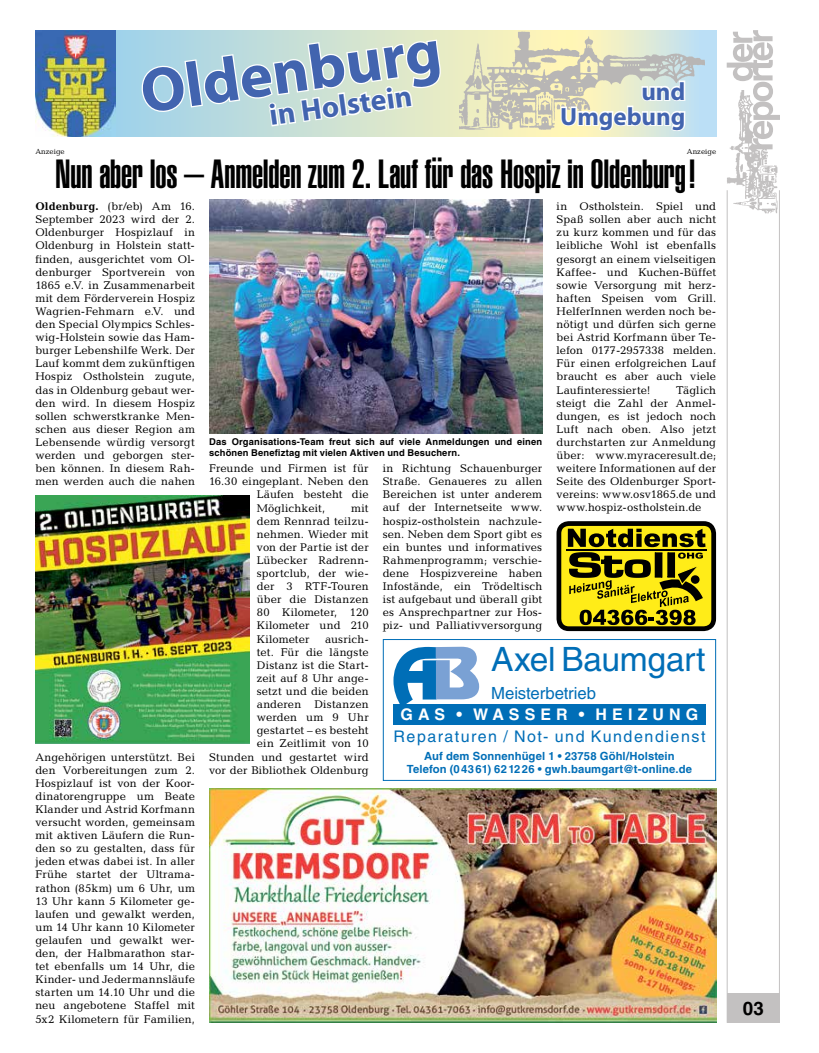
<style>
.page{position:relative;width:819px;height:1053px;background:#fff}
.page>*{position:absolute;margin:0;border:0;box-sizing:border-box;transform-origin:0 0}
.t1{font:700 62.5px "Myriad Pro";color:#4264af}
.t2{font:40px "Helvetica LT Std Ultra Comp";letter-spacing:-.005em;color:#000}
.t3{font:33.5px "Helvetica LT Std";letter-spacing:-.01em;color:#006eb7}
.t4{font:700 30px "Myriad Pro";color:#4264af}
.t5{font:700 25px/25px "Myriad Pro";color:#4264af;text-align:right}
.t6{font:700 18.75px "Helvetica LT Std";color:#000}
.t7{font:16.75px "Helvetica LT Std";letter-spacing:-.005em;color:#006eb7}
.t8{font:16px/21.8px "Helvetica LT Std";letter-spacing:.095em;color:#006eb7;text-align:center}
.t9{font:11.25px/13.1px "Candida Std";letter-spacing:.01em;color:#000;text-align:justify}
.t10{font:700 11.25px/12.5px "Helvetica LT Std";letter-spacing:.01em;color:#006eb7;text-align:center}
.t11{font:700 9.38px/11.2px "Helvetica LT Std";letter-spacing:.015em;color:#000}
.t12{font:7.5px "Candida Std";color:#000}
.s1{font-weight:700}
.s2{font-weight:700;color:#fff}
</style>
<div class="page">
<div style="left:726px;top:993px;width:53px;height:29px;background:#c3c1c1"></div>
<hr style="left:778px;top:190px;width:1px;height:832px;background:#c3c1c1">
<hr style="left:726px;top:190px;width:1px;height:832px;background:#c3c1c1">
<img style="left:726px;top:149px;width:52px;height:65px">
<svg style="left:726px;top:30px;width:54px;height:119px"></svg>
<div style="left:383px;top:639px;width:333px;height:141px;border:1px solid #006eb7"></div>
<svg style="left:393px;top:646px;width:86px;height:58px"></svg>
<div style="left:393px;top:704px;width:312px;height:20px;background:#006eb7"></div>
<div style="left:559px;top:523px;width:154px;height:105px;background:#ffec18;border-radius:10px"></div>
<div style="left:556px;top:521px;width:160px;height:110px;border:5px solid #000;border-radius:10px"></div>
<svg style="left:567px;top:528px;width:138px;height:97px"></svg>
<hr style="left:566px;top:549px;width:140px;height:1px;background:#000">
<img style="left:209px;top:788px;width:507px;height:234px">
<svg style="left:115px;top:30px;width:601px;height:106px;background:#c0dddb"></svg>
<img style="left:35px;top:30px;width:80px;height:106px">
<svg style="left:141px;top:38px;width:302px;height:90px"></svg>
<img style="left:459px;top:30px;width:245px;height:103px">
<svg style="left:559px;top:65px;width:128px;height:71px"></svg>
<img style="left:209px;top:200px;width:333px;height:234px">
<img style="left:35px;top:495px;width:215px;height:248px">
<p class="t1" style="left:136px;top:57px;width:304px;rotate:-8deg">Oldenburg</p>
<p class="t4" style="left:267px;top:99px;width:145px;rotate:-8deg">in Holstein</p>
<p class="t5" style="left:560px;top:79px;width:127px">und<br>Umgebung</p>
<p class="t2" style="left:55px;top:151px;width:642px">Nun aber los – Anmelden zum 2. Lauf für das Hospiz in Oldenburg!</p>
<p class="t12" style="left:35px;top:147px;width:31px">Anzeige</p>
<p class="t12" style="left:686px;top:147px;width:31px">Anzeige</p>
<p class="t9" style="left:35px;top:200px;width:161px"><span class="s1">Oldenburg.</span> (br/eb) Am 16.<br>September 2023 wird der 2.<br>Oldenburger Hospizlauf in Oldenburg in Holstein statt&shy;finden, ausgerichtet vom Ol&shy;denburger Sportverein von 1865 e.V. in Zusammenarbeit mit dem Förderverein Hospiz Wagrien-Fehmarn e.V. und den Special Olympics Schles&shy;wig-Holstein sowie das Ham&shy;burger Lebenshilfe Werk. Der Lauf kommt dem zukünftigen Hospiz Ostholstein zugute, das in Oldenburg gebaut wer&shy;den wird. In diesem Hospiz sollen schwerstkranke Men&shy;schen aus dieser Region am Lebensende würdig versorgt werden und geborgen ster&shy;ben können. In diesem Rah&shy;men werden auch die nahen</p>
<p class="t9" style="left:35px;top:750px;width:161px">Angehörigen unterstützt. Bei den Vorbereitungen zum 2.<br>Hospizlauf ist von der Koor&shy;dinatorengruppe um Beate Klander und Astrid Korfmann versucht worden, gemeinsam mit aktiven Läufern die Run&shy;den so zu gestalten, dass für jeden etwas dabei ist. In aller Frühe startet der Ultrama&shy;rathon (85km) um 6 Uhr, um 13 Uhr kann 5 Kilometer ge&shy;laufen und gewalkt werden, um 14 Uhr kann 10 Kilometer gelaufen und gewalkt wer&shy;den, der Halbmarathon star&shy;tet ebenfalls um 14 Uhr, die Kinder- und Jedermannsläufe starten um 14.10 Uhr und die neu angebotene Staffel mit 5x2 Kilometern für Familien,</p>
<p class="t9" style="left:556px;top:200px;width:161px">in Ostholstein. Spiel und Spaß sollen aber auch nicht zu kurz kommen und für das leibliche Wohl ist ebenfalls gesorgt an einem vielseitigen Kaffee- und Kuchen-Büffet sowie Versorgung mit herz&shy;haften Speisen vom Grill.<br>HelferInnen werden noch be&shy;nötigt und dürfen sich gerne bei Astrid Korfmann über Te&shy;lefon 0177-2957338 melden.<br>Für einen erfolgreichen Lauf braucht es aber auch viele Laufinteressierte!</p>
<p class="t9" style="left:556px;top:383px;width:161px;text-indent:119px">Täglich steigt die Zahl der Anmel&shy;dungen, es ist jedoch noch Luft nach oben. Also jetzt durchstarten zur Anmeldung über: www.myraceresult.de; weitere Informationen auf der Seite des Oldenburger Sport&shy;vereins: www.osv1865.de und www.hospiz-ostholstein.de</p>
<p class="t11" style="left:209px;top:436px;width:334px">Das Organisations-Team freut sich auf viele Anmeldungen und einen schönen Benefiztag mit vielen Aktiven und Besuchern.</p>
<p class="t9" style="left:383px;top:462px;width:161px">in Richtung Schauenburger Straße. Genaueres zu allen Bereichen ist unter anderem auf der Internetseite www. hospiz-ostholstein nachzule&shy;sen. Neben dem Sport gibt es ein buntes und informatives Rahmenprogramm; verschie&shy;dene Hospizvereine haben Infostände, ein Trödeltisch ist aufgebaut und überall gibt es Ansprechpartner zur Hos&shy;piz- und Palliativversorgung</p>
<p class="t9" style="left:209px;top:462px;width:161px">Freunde und Firmen ist für</p>
<p class="t9" style="left:209px;top:475px;width:161px">16.30 eingeplant. Neben den</p>
<p class="t9" style="left:257px;top:488px;width:113px">Läufen besteht die</p>
<p class="t9" style="left:257px;top:501px;width:70px">Möglichkeit,</p>
<p class="t9" style="left:257px;top:501px;width:113px;text-align:left;text-indent:94px">mit dem Rennrad teilzu&shy;nehmen. Wieder mit von der Partie ist der<br>Lübecker Radrenn&shy;sportclub, der wie&shy;der 3 RTF-Touren über die Distanzen<br>80 Kilometer, 120<br>Kilometer und 210<br>Kilometer</p>
<p class="t9" style="left:209px;top:632px;width:161px;text-align:right">ausrich-<br>tet. Für die längste<br>Distanz ist die Start-<br>zeit auf 8 Uhr ange-<br>setzt und die beiden<br>anderen Distanzen<br>werden um 9 Uhr gestartet – es besteht<br>ein Zeitlimit von 10<br>Stunden und gestartet wird vor der Bibliothek Oldenburg</p>
<p class="t3" style="left:491px;top:639px;width:216px">Axel Baumgart</p>
<p class="t8" style="left:393px;top:703px;width:313px"><span class="s2">GAS • WASSER • HEIZUNG<br></span>Reparaturen / Not- und Kundendienst</p>
<p class="t10" style="left:407px;top:749px;width:287px">Auf dem Sonnenhügel 1 • 23758 Göhl/Holstein<br>Telefon (04361) 621226 • gwh.baumgart@t-online.de</p>
<p class="t7" style="left:491px;top:683px;width:106px">Meisterbetrieb</p>
<p class="t6" style="left:743px;top:996px;width:23px">03</p>
</div>
